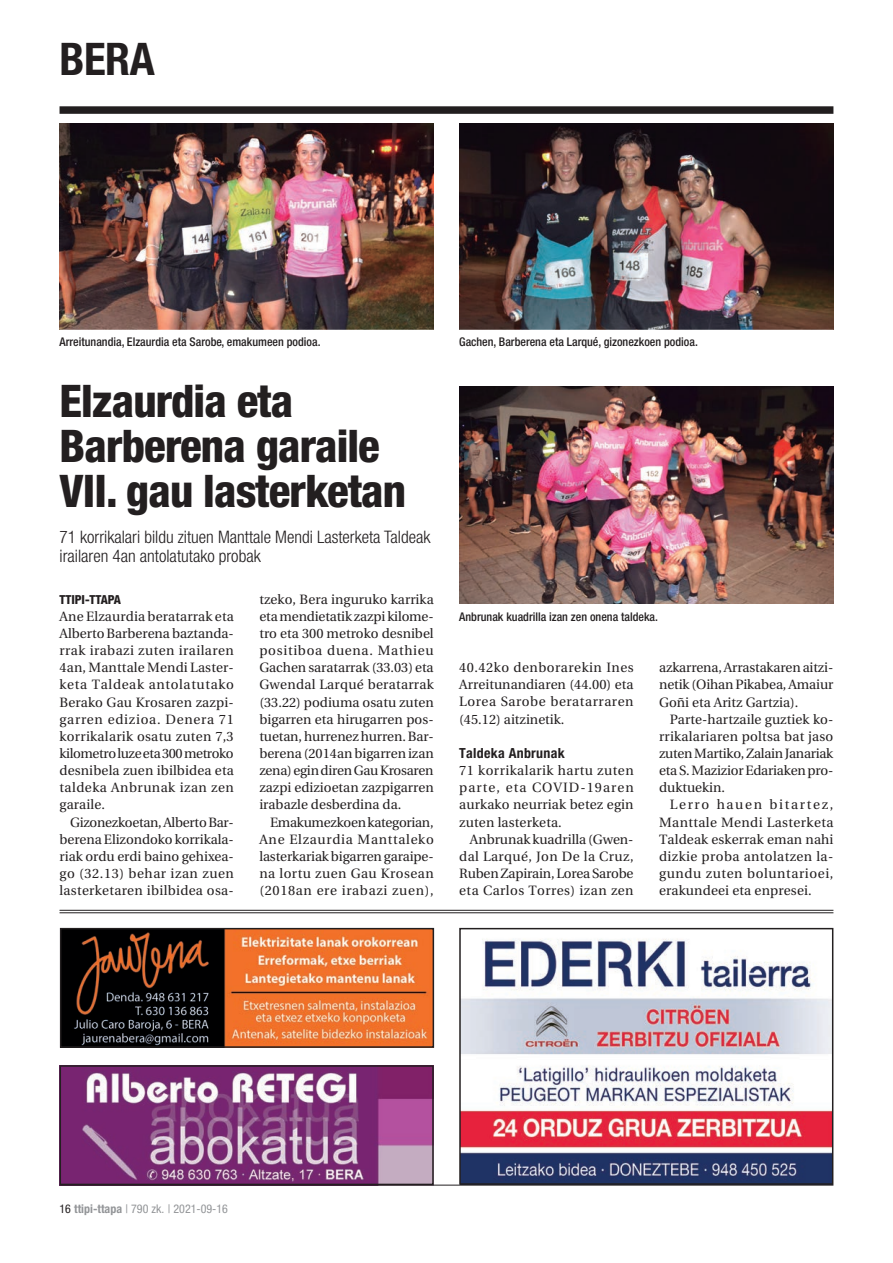
<style>
.page{position:relative;width:893px;height:1263px;background:#fff}
.page>*{position:absolute;margin:0;border:0;box-sizing:border-box;transform-origin:0 0}
.Titulua-B{font:800 condensed 45px/45px "Helvetica Neue";letter-spacing:-.02em;color:#231f20}
.Orriburua-A{font:700 condensed 45px "Helvetica Neue";color:#231f20}
.Sarrera{font:300 condensed 17.25px/19.5px "Helvetica Neue";color:#231f20}
.Tartekia{font:700 condensed 13.95px "Helvetica Neue";letter-spacing:.02em;color:#231f20}
.Testua-JUST-Koxka{font:13.5px/17.1px "Utopia";letter-spacing:.01em;color:#231f20;text-align:justify}
.Medaila{font:800 condensed 12.45px "Helvetica Neue";letter-spacing:-.005em;color:#231f20}
.ArgazkiOina{font:500 condensed 12px "Helvetica Neue";color:#231f20}
.t1{font:condensed 12px "Helvetica Neue";color:#939598}
.s1{color:#231f20}
.s2{font-weight:700}
</style>
<div class="page">
<img style="left:63px;top:1068px;width:368px;height:114px">
<div style="left:60px;top:1065px;width:374px;height:120px;border:2px solid #231f20"></div>
<hr style="left:60px;top:910px;width:773px;height:1px;background:#231f20">
<hr style="left:60px;top:912px;width:773px;height:1px;background:#231f20">
<img style="left:63px;top:931px;width:368px;height:114px">
<div style="left:60px;top:928px;width:374px;height:120px;border:2px solid #231f20"></div>
<img style="left:462px;top:939px;width:368px;height:243px">
<div style="left:459px;top:928px;width:374px;height:257px;border:2px solid #231f20"></div>
<div style="left:60px;top:106px;width:773px;height:8px;background:#221e1f"></div>
<img style="left:60px;top:123px;width:374px;height:207px">
<img style="left:459px;top:123px;width:374px;height:207px">
<img style="left:459px;top:386px;width:374px;height:218px">
<hr style="left:60px;top:1185px;width:773px;height:1px;background:#231f20">
<p class="Orriburua-A" style="left:60px;top:31px;width:97px">BERA</p>
<p class="ArgazkiOina" style="left:60px;top:335px;width:263px">Arreitunandia, Elzaurdia eta Sarobe, emakumeen podioa.</p>
<p class="ArgazkiOina" style="left:459px;top:335px;width:240px">Gachen, Barberena eta Larqué, gizonezkoen podioa.</p>
<p class="Titulua-B" style="left:60px;top:378px;width:348px">Elzaurdia eta<br>Barberena garaile<br>VII. gau lasterketan</p>
<p class="Sarrera" style="left:60px;top:527px;width:372px">71 korrikalari bildu zituen Manttale Mendi Lasterketa Taldeak irailaren 4an antolatutako probak</p>
<p class="Medaila" style="left:60px;top:591px;width:63px">TTIPI-TTAPA</p>
<p class="Testua-JUST-Koxka" style="left:60px;top:608px;width:176px">Ane Elzaurdia beratarrak eta Alberto Barberena baztanda&shy;rrak irabazi zuten irailaren 4an, Manttale Mendi Laster&shy;keta Taldeak antolatutako Berako Gau Krosaren zazpi&shy;garren edizioa. Denera 71 korrikalarik osatu zuten 7,3 kilometro luze eta 300 metroko desnibela zuen ibilbidea eta taldeka Anbrunak izan zen garaile.</p>
<p class="Testua-JUST-Koxka" style="left:60px;top:814px;width:176px;text-indent:11px">Gizonezkoetan, Alberto Bar&shy;berena Elizondoko korrikala&shy;riak ordu erdi baino gehixea&shy;go (32.13) behar izan zuen lasterketaren ibilbidea osa-</p>
<p class="Testua-JUST-Koxka" style="left:259px;top:591px;width:176px">tzeko, Bera inguruko karrika eta mendietatik zazpi kilome&shy;tro eta 300 metroko desnibel positiboa duena. Mathieu Gachen saratarrak (33.03) eta Gwendal Larqué beratarrak (33.22) podiuma osatu zuten bigarren eta hirugarren pos&shy;tuetan, hurrenez hurren. Bar&shy;berena (2014an bigarren izan zena) egin diren Gau Krosaren zazpi edizioetan zazpigarren irabazle desberdina da.</p>
<p class="Testua-JUST-Koxka" style="left:259px;top:814px;width:176px;text-indent:11px">Emakumezkoen kategorian, Ane Elzaurdia Manttaleko lasterkariak bigarren garaipe&shy;na lortu zuen Gau Krosean (2018an ere irabazi zuen),</p>
<p class="ArgazkiOina" style="left:459px;top:609px;width:200px">Anbrunak kuadrilla izan zen onena taldeka.</p>
<p class="Testua-JUST-Koxka" style="left:459px;top:659px;width:176px">40.42ko denborarekin Ines Arreitunandiaren (44.00) eta Lorea Sarobe beratarraren (45.12) aitzinetik.</p>
<p class="Tartekia" style="left:459px;top:745px;width:107px">Taldeka Anbrunak</p>
<p class="Testua-JUST-Koxka" style="left:459px;top:762px;width:176px">71 korrikalarik hartu zuten parte, eta COVID-19aren aurkako neurriak betez egin zuten lasterketa.</p>
<p class="Testua-JUST-Koxka" style="left:459px;top:831px;width:176px;text-indent:11px">Anbrunak kuadrilla (Gwen&shy;dal Larqué, Jon De la Cruz, Ruben Zapirain, Lorea Sarobe eta Carlos Torres) izan zen</p>
<p class="Testua-JUST-Koxka" style="left:659px;top:659px;width:176px">azkarrena, Arrastakaren aitzi&shy;netik (Oihan Pikabea, Amaiur Goñi eta Aritz Gartzia).</p>
<p class="Testua-JUST-Koxka" style="left:659px;top:711px;width:176px;text-indent:11px">Parte-hartzaile guztiek ko&shy;rrikalariaren poltsa bat jaso zuten Martiko, Zalain Janariak eta S. Mazizior Edariaken pro&shy;duktuekin.</p>
<p class="Testua-JUST-Koxka" style="left:659px;top:796px;width:176px;text-indent:11px">Lerro hauen bitartez, Manttale Mendi Lasterketa Taldeak eskerrak eman nahi dizkie proba antolatzen la&shy;gundu zuten boluntarioei, erakundeei eta enpresei.</p>
<p class="t1" style="left:60px;top:1202px;width:170px"><span class="s1">16</span> <span class="s2">ttipi-ttapa</span> | 790 zk. | 2021-09-16</p>
</div>
